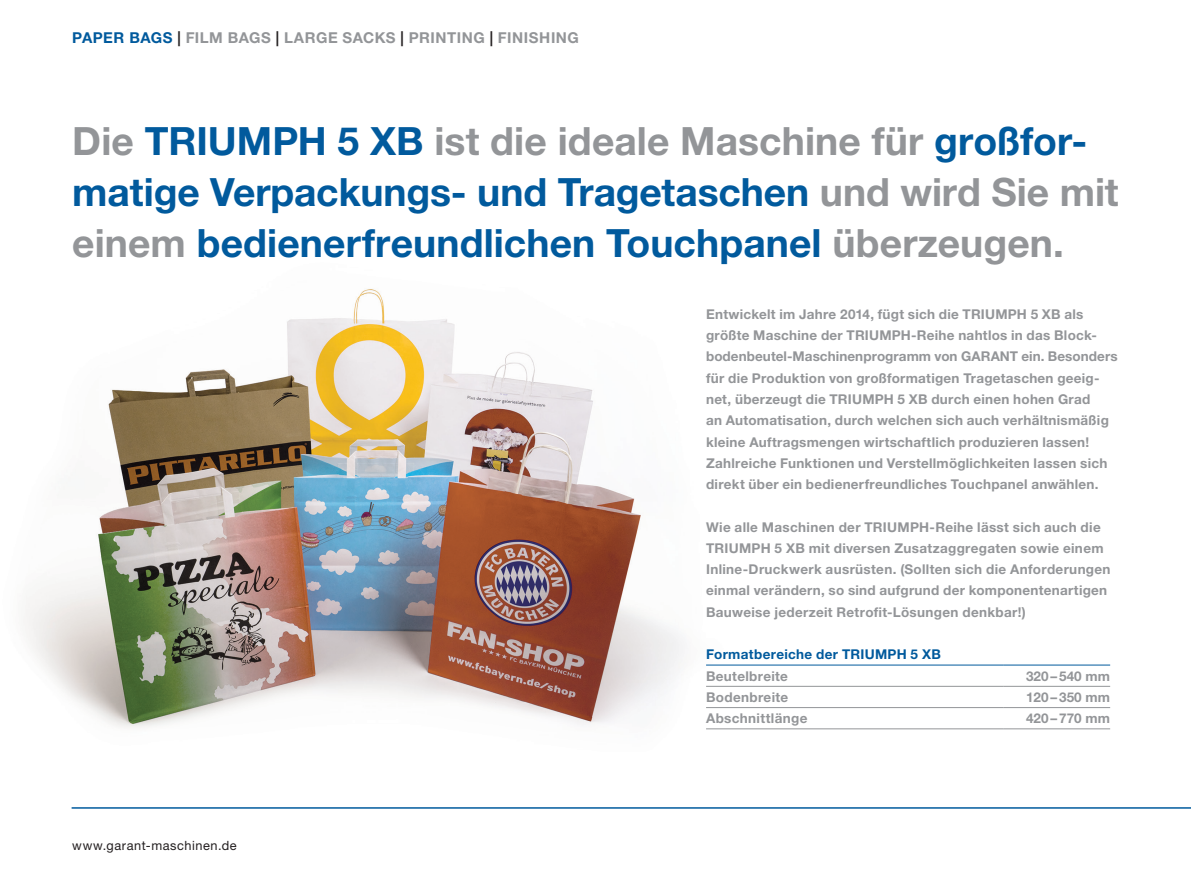
<style>
.page{position:relative;width:1191px;height:893px;background:#fff}
.page>*{position:absolute;margin:0;border:0;box-sizing:border-box;transform-origin:0 0}
.TH_Headline_26{font:700 39px/51px "Helvetica Neue LT Std";color:#015a9d}
.t1{font:700 15px "Helvetica Neue LT Std";letter-spacing:.035em;color:#939598}
.TH_Copy_9{font:700 13.5px/21.3px "Helvetica Neue LT Std";letter-spacing:.02em;color:#939598}
.TH_Copy_9-2{font:700 13.5px "Helvetica Neue LT Std";letter-spacing:.025em;color:#015a9d}
.t2{font:12.75px "Helvetica Neue LT Std";letter-spacing:.045em;color:#231f20}
.s1{color:#015a9d}
.s2{color:#231f20}
.s3{color:#939598}
</style>
<div class="page">
<img style="left:23px;top:289px;width:707px;height:441px">
<hr style="left:72px;top:807px;width:1119px;height:2px;background:#015a9d">
<div style="left:706px;top:298px;width:412px;height:340px;background:#fff"></div>
<hr style="left:706px;top:665px;width:297px;height:1px;background:#015a9d">
<hr style="left:1003px;top:665px;width:107px;height:1px;background:#015a9d">
<hr style="left:706px;top:686px;width:297px;height:1px;background:#939598">
<hr style="left:1003px;top:686px;width:107px;height:1px;background:#939598">
<hr style="left:706px;top:707px;width:297px;height:1px;background:#939598">
<hr style="left:1003px;top:707px;width:107px;height:1px;background:#939598">
<hr style="left:706px;top:728px;width:297px;height:1px;background:#939598">
<hr style="left:1003px;top:728px;width:107px;height:1px;background:#939598">
<p class="t1" style="left:72px;top:28px;width:508px"><span class="s1">PAPER BAGS</span> <span class="s2">|</span> FILM BAGS <span class="s2">|</span> LARGE SACKS <span class="s2">|</span> PRINTING <span class="s2">|</span> FINISHING</p>
<p class="TH_Headline_26" style="left:72px;top:115px;width:1047px"><span class="s3">Die</span> TRIUMPH 5 XB <span class="s3">ist die ideale Maschine für</span> großfor&shy;matige Verpackungs- und Tragetaschen <span class="s3">und wird Sie mit einem</span> bedienerfreundlichen Touchpanel <span class="s3">überzeugen.</span></p>
<p class="t2" style="left:72px;top:838px;width:166px">www.garant-maschinen.de</p>
<p class="TH_Copy_9" style="left:706px;top:303px;width:413px">Entwickelt im Jahre 2014, fügt sich die TRIUMPH 5 XB als größte Maschine der TRIUMPH-Reihe nahtlos in das Block&shy;bodenbeutel-Maschinenprogramm von GARANT ein. Besonders für die Produktion von großformatigen Tragetaschen geeig&shy;net, überzeugt die TRIUMPH 5 XB durch einen hohen Grad<br>an Automatisation, durch welchen sich auch verhältnismäßig kleine Auftragsmengen wirtschaftlich produzieren lassen!<br>Zahlreiche Funktionen und Verstellmöglichkeiten lassen sich direkt über ein bedienerfreundliches Touchpanel anwählen.</p>
<p class="TH_Copy_9" style="left:706px;top:516px;width:406px">Wie alle Maschinen der TRIUMPH-Reihe lässt sich auch die TRIUMPH 5 XB mit diversen Zusatzaggregaten sowie einem Inline-Druckwerk ausrüsten. (Sollten sich die Anforderungen einmal verändern, so sind aufgrund der komponentenartigen Bauweise jederzeit Retrofit-Lösungen denkbar!)</p>
<p class="TH_Copy_9-2" style="left:706px;top:646px;width:236px">Formatbereiche der TRIUMPH 5 XB</p>
<p class="TH_Copy_9" style="left:706px;top:665px;width:83px">Beutelbreite</p>
<p class="TH_Copy_9" style="left:1026px;top:665px;width:86px">320–540 mm</p>
<p class="TH_Copy_9" style="left:706px;top:686px;width:84px">Bodenbreite</p>
<p class="TH_Copy_9" style="left:1026px;top:686px;width:86px">120–350 mm</p>
<p class="TH_Copy_9" style="left:706px;top:707px;width:103px">Abschnittlänge</p>
<p class="TH_Copy_9" style="left:1026px;top:707px;width:86px">420–770 mm</p>
</div>
